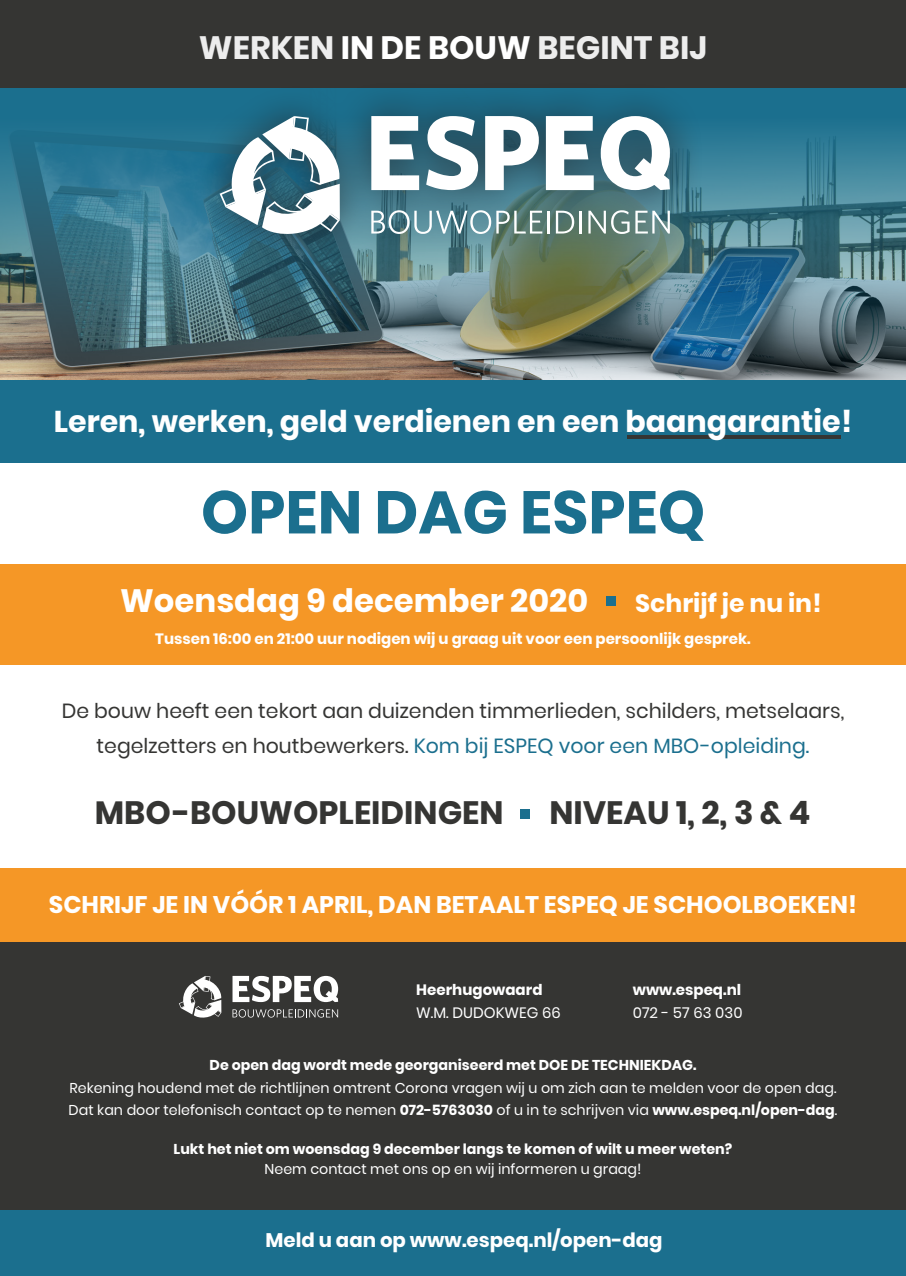
<style>
.page{position:relative;width:906px;height:1276px;background:#fff}
.page>*{position:absolute;margin:0;border:0;box-sizing:border-box;transform-origin:0 0}
.t1{font:700 60px "Poppins";color:#1b6f8e}
.t2{font:700 32.25px "Poppins";color:#353533}
.t3{font:700 32.25px "Poppins";color:#ededed}
.t4{font:700 32.25px "Poppins";color:#fff}
.t5{font:700 30px "Poppins";color:#fff}
.t6{font:700 24.9px "Poppins";color:#fff}
.t7{font:700 24px "Poppins";color:#fff}
.t8{font:20.4px/34.3px "Poppins";color:#353533;text-align:center}
.t9{font:700 19.73px "Poppins";color:#fff}
.t10{font:700 15px/22.5px "Poppins";color:#fff}
.t11{font:15px/22.5px "Poppins";color:#fff}
.t12{font:14.25px/22.5px "Poppins";color:#fff}
.t13{font:700 14.25px/19.5px "Poppins";color:#fff;text-align:center}
.s1{color:#fff}
.s2{color:#1b6f8e}
.s3{font-weight:700}
.s4{font-weight:400}
</style>
<div class="page">
<div style="left:0;top:0;width:906px;height:104px;background:#353533"></div>
<div style="left:0;top:379px;width:906px;height:84px;background:#1b6f8e"></div>
<img style="left:0;top:88px;width:906px;height:291px">
<div style="left:0;top:564px;width:906px;height:100px;background:#f59726"></div>
<div style="left:521px;top:810px;width:9px;height:9px;background:#1b6f8e"></div>
<div style="left:189px;top:81px;width:515px;height:187px;background:#231f20;opacity:.75"></div>
<svg style="left:220px;top:116px;width:121px;height:122px"></svg>
<svg style="left:371px;top:116px;width:48px;height:74px"></svg>
<svg style="left:426px;top:116px;width:52px;height:74px"></svg>
<svg style="left:485px;top:116px;width:54px;height:74px"></svg>
<svg style="left:546px;top:116px;width:48px;height:74px"></svg>
<svg style="left:601px;top:116px;width:69px;height:74px"></svg>
<svg style="left:371px;top:210px;width:171px;height:24px;background:#7c9fa5"></svg>
<hr style="left:547px;top:211px;width:2px;height:22px;background:#fff">
<svg style="left:556px;top:211px;width:18px;height:22px"></svg>
<hr style="left:579px;top:211px;width:3px;height:22px;background:#fff">
<svg style="left:588px;top:210px;width:41px;height:24px"></svg>
<svg style="left:635px;top:211px;width:35px;height:22px"></svg>
<div style="left:0;top:941px;width:906px;height:269px;background:#353533"></div>
<div style="left:0;top:1210px;width:906px;height:66px;background:#1b6f8e"></div>
<svg style="left:179px;top:976px;width:43px;height:42px"></svg>
<svg style="left:232px;top:976px;width:106px;height:26px"></svg>
<svg style="left:232px;top:1009px;width:106px;height:8px"></svg>
<div style="left:0;top:868px;width:906px;height:73px;background:#f59726"></div>
<hr style="left:627px;top:435px;width:213px;height:4px;background:#353533">
<div style="left:607px;top:596px;width:9px;height:9px;background:#1b6f8e"></div>
<p class="t3" style="left:199px;top:29px;width:509px">WERKEN <span class="s1">IN DE BOUW</span> BEGINT BIJ</p>
<p class="t5" style="left:54px;top:404px;width:800px">Leren, werken, geld verdienen en een baangarantie!</p>
<p class="t1" style="left:201px;top:477px;width:506px">OPEN DAG ESPEQ</p>
<p class="t4" style="left:120px;top:582px;width:470px">Woensdag 9 december 2020</p>
<p class="t6" style="left:635px;top:589px;width:188px">Schrijf je nu in!</p>
<p class="t10" style="left:155px;top:628px;width:597px">Tussen 16:00 en 21:00 uur nodigen wij u graag uit voor een persoonlijk gesprek.</p>
<p class="t8" style="left:62px;top:694px;width:784px">De bouw heeft een tekort aan duizenden timmerlieden, schilders, metselaars, tegelzetters en houtbewerkers. <span class="s2">Kom bij ESPEQ voor een MBO-opleiding.</span></p>
<p class="t2" style="left:95px;top:794px;width:410px">MBO-BOUWOPLEIDINGEN</p>
<p class="t2" style="left:549px;top:794px;width:262px">NIVEAU 1, 2, 3 &amp; 4</p>
<p class="t7" style="left:49px;top:890px;width:809px">SCHRIJF JE IN VÓÓR 1 APRIL, DAN BETAALT ESPEQ JE SCHOOLBOEKEN!</p>
<p class="t11" style="left:416px;top:978px;width:146px"><span class="s3">Heerhugowaard<br></span>W.M. DUDOKWEG 66</p>
<p class="t10" style="left:633px;top:978px;width:111px">www.espeq.nl<br><span class="s4">072 - 57 63 030</span></p>
<p class="t13" style="left:209px;top:1055px;width:488px">De open dag wordt mede georganiseerd met DOE DE TECHNIEKDAG.</p>
<p class="t12" style="left:69px;top:1076px;width:770px">Rekening houdend met de richtlijnen omtrent Corona vragen wij u om zich aan te melden voor de open dag.<br>Dat kan door telefonisch contact op te nemen <span class="s3">072-5763030</span> of u in te schrijven via <span class="s3">www.espeq.nl/open-dag</span>.</p>
<p class="t13" style="left:174px;top:1139px;width:560px">Lukt het niet om woensdag 9 december langs te komen of wilt u meer weten?<br><span class="s4">Neem contact met ons op en wij informeren u graag!</span></p>
<p class="t9" style="left:265px;top:1228px;width:399px">Meld u aan op www.espeq.nl/open-dag</p>
</div>
